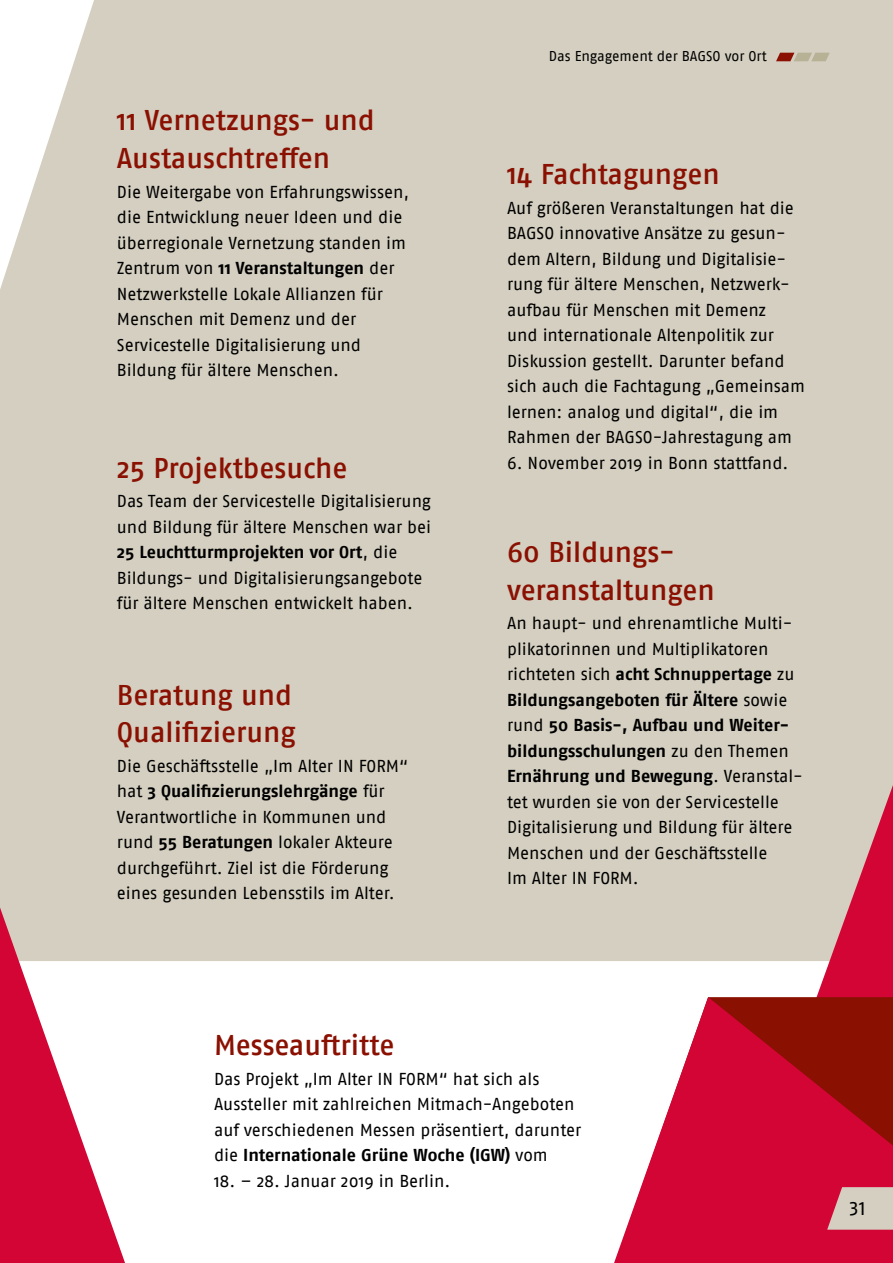
<style>
.page{position:relative;width:893px;height:1263px;background:#fff}
.page>*{position:absolute;margin:0;border:0;box-sizing:border-box;transform-origin:0 0}
.H2_Engagement{font:500 28.5px/37.5px "Fago Pro";letter-spacing:-.005em;color:#8a1002}
.t1{font:19.5px "Fago Pro";color:#000}
.p_Engagement{font:17.25px/25.5px "Fago Pro";letter-spacing:-.005em;color:#000}
.t2{font:14.25px "Fago Pro";letter-spacing:-.005em;color:#000}
.s1{font-weight:700}
</style>
<div class="page">
<div style="left:0;top:0;width:893px;height:961px;background:#d4cfc0"></div>
<svg style="left:0;top:907px;width:125px;height:356px"></svg>
<svg style="left:790px;top:753px;width:103px;height:244px;background:#d59096"></svg>
<svg style="left:614px;top:997px;width:279px;height:266px;fill:#d30535"></svg>
<svg style="left:827px;top:1187px;width:66px;height:43px;background:#d3b5ae"></svg>
<svg style="left:776px;top:53px;width:54px;height:8px"></svg>
<h2 class="H2_Engagement" style="left:117px;top:102px;width:259px">11 Vernetzungs- und<br>Austauschtreffen</h2>
<p class="p_Engagement" style="left:117px;top:179px;width:294px">Die Weitergabe von Erfahrungswissen, die Entwicklung neuer Ideen und die überregionale Vernetzung standen im Zentrum von <span class="s1">11 Veranstaltungen</span> der Netzwerkstelle Lokale Allianzen für Menschen mit Demenz und der Servicestelle Digitalisierung und Bildung für ältere Menschen.</p>
<h2 class="H2_Engagement" style="left:117px;top:449px;width:232px">25 Projektbesuche</h2>
<p class="p_Engagement" style="left:117px;top:488px;width:316px">Das Team der Servicestelle Digitalisierung und Bildung für ältere Menschen war bei <span class="s1">25 Leuchtturmprojekten vor Ort</span>, die Bildungs- und Digitalisierungsangebote für ältere Menschen entwickelt haben.</p>
<h2 class="H2_Engagement" style="left:117px;top:676px;width:180px">Beratung und<br>Qualifizierung</h2>
<p class="p_Engagement" style="left:117px;top:753px;width:293px">Die Geschäftsstelle „Im Alter IN FORM“ hat <span class="s1">3 Qualifizierungslehrgänge</span> für Verantwortliche in Kommunen und rund <span class="s1">55 Beratungen</span> lokaler Akteure durchgeführt. Ziel ist die Förderung eines gesunden Lebensstils im Alter.</p>
<p class="t2" style="left:549px;top:48px;width:219px">Das Engagement der BAGSO vor Ort</p>
<h2 class="H2_Engagement" style="left:507px;top:155px;width:214px">14 Fachtagungen</h2>
<p class="p_Engagement" style="left:507px;top:195px;width:299px">Auf größeren Veranstaltungen hat die BAGSO innovative Ansätze zu gesun&shy;dem Altern, Bildung und Digitalisie&shy;rung für ältere Menschen, Netzwerk&shy;aufbau für Menschen mit Demenz<br>und internationale Altenpolitik zur Diskussion gestellt. Darunter befand sich auch die Fachtagung „Gemeinsam lernen: analog und digital“, die im Rahmen der BAGSO-Jahrestagung am</p>
<p class="p_Engagement" style="left:507px;top:450px;width:283px">6. November 2019 in Bonn stattfand.</p>
<h2 class="H2_Engagement" style="left:507px;top:533px;width:209px">60 Bildungs&shy;veranstaltungen</h2>
<p class="p_Engagement" style="left:507px;top:610px;width:297px">An haupt- und ehrenamtliche Multi&shy;plikatorinnen und Multiplikatoren richteten sich <span class="s1">acht Schnuppertage</span> zu <span class="s1">Bildungsangeboten für Ältere</span> sowie rund <span class="s1">50 Basis-, Aufbau und Weiter&shy;bildungsschulungen</span> zu den Themen <span class="s1">Ernährung und Bewegung</span>. Veranstal&shy;tet wurden sie von der Servicestelle Digitalisierung und Bildung für ältere Menschen und der Geschäftsstelle<br>Im Alter IN FORM.</p>
<h2 class="H2_Engagement" style="left:214px;top:1026px;width:182px">Messeauftritte</h2>
<p class="p_Engagement" style="left:214px;top:1066px;width:369px">Das Projekt „Im Alter IN FORM“ hat sich als Aussteller mit zahlreichen Mitmach-Angeboten auf verschiedenen Messen präsentiert, darunter die <span class="s1">Internationale Grüne Woche (IGW)</span> vom</p>
<p class="p_Engagement" style="left:214px;top:1168px;width:238px">18. – 28. Januar 2019 in Berlin.</p>
<p class="t1" style="left:850px;top:1196px;width:17px">31</p>
</div>
